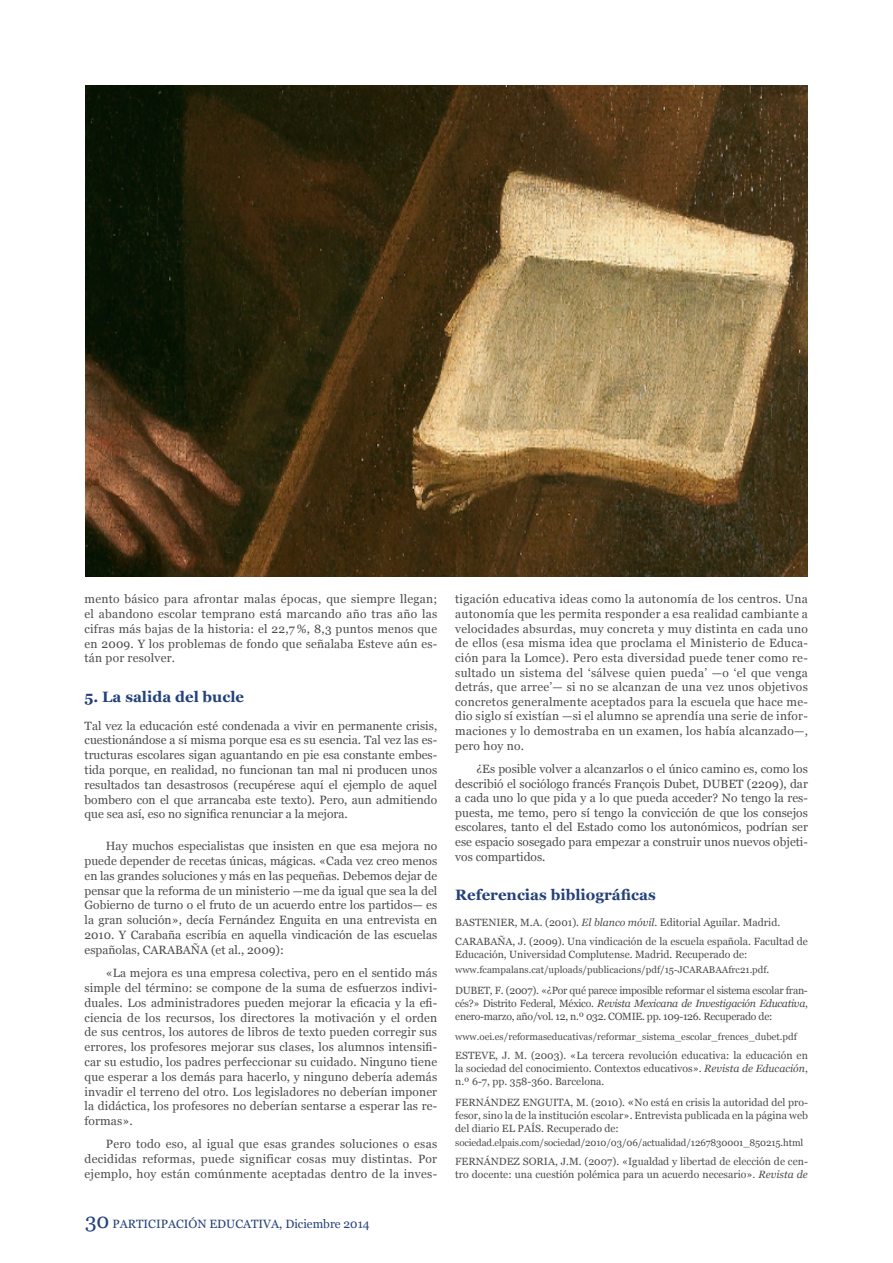
<style>
.page{position:relative;width:893px;height:1263px;background:#fff}
.page>*{position:absolute;margin:0;border:0;box-sizing:border-box;transform-origin:0 0}
.t1{font:700 15px "Georgia";color:#24417a}
.t2{font:12px/14.9px "Georgia";letter-spacing:.01em;color:#4d4d4f;text-align:justify}
.t3{font:12px "Georgia";color:#24417a}
.t4{font:10.5px/12.9px "Georgia";color:#4d4d4f;text-align:justify}
.t5{font:9.75px "Georgia";color:#4d4d4f}
.s1{font-size:21px}
.s2{font-style:italic}
.s3{font-size:10.5px}
.s4{font-size:12px}
</style>
<div class="page">
<img style="left:85px;top:85px;width:723px;height:491px">
<p class="t2" style="left:85px;top:592px;width:354px">mento básico para afrontar malas épocas, que siempre llegan; el abandono escolar temprano está marcando año tras año las cifras más bajas de la historia: el 22,7 %, 8,3 puntos menos que en 2009. Y los problemas de fondo que señalaba Esteve aún es&shy;tán por resolver.</p>
<p class="t1" style="left:85px;top:687px;width:161px">5. La salida del bucle</p>
<p class="t2" style="left:85px;top:718px;width:354px">Tal vez la educación esté condenada a vivir en permanente crisis, cuestionándose a sí misma porque esa es su esencia. Tal vez las es&shy;tructuras escolares sigan aguantando en pie esa constante embes&shy;tida porque, en realidad, no funcionan tan mal ni producen unos resultados tan desastrosos (recupérese aquí el ejemplo de aquel bombero con el que arrancaba este texto). Pero, aun admitiendo que sea así, eso no significa renunciar a la mejora.</p>
<p class="t2" style="left:85px;top:839px;width:354px;text-indent:21px">Hay muchos especialistas que insisten en que esa mejora no puede depender de recetas únicas, mágicas. «Cada vez creo menos en las grandes soluciones y más en las pequeñas. Debemos dejar de pensar que la reforma de un ministerio —me da igual que sea la del Gobierno de turno o el fruto de un acuerdo entre los partidos— es la gran solución», decía Fernández Enguita en una entrevista en 2010. Y Carabaña escribía en aquella vindicación de las escuelas españolas, CARABAÑA (et al., 2009):</p>
<p class="t2" style="left:85px;top:966px;width:354px;text-indent:21px">«La mejora es una empresa colectiva, pero en el sentido más simple del término: se compone de la suma de esfuerzos indivi&shy;duales. Los administradores pueden mejorar la eficacia y la efi&shy;ciencia de los recursos, los directores la motivación y el orden de sus centros, los autores de libros de texto pueden corregir sus errores, los profesores mejorar sus clases, los alumnos intensifi&shy;car su estudio, los padres perfeccionar su cuidado. Ninguno tiene que esperar a los demás para hacerlo, y ninguno debería además invadir el terreno del otro. Los legisladores no deberían imponer la didáctica, los profesores no deberían sentarse a esperar las re&shy;formas».</p>
<p class="t2" style="left:85px;top:1137px;width:354px;text-indent:21px">Pero todo eso, al igual que esas grandes soluciones o esas decididas reformas, puede significar cosas muy distintas. Por ejemplo, hoy están comúnmente aceptadas dentro de la inves-</p>
<p class="t3" style="left:85px;top:1216px;width:286px"><span class="s1">30</span> PARTICIPACIÓN EDUCATIVA, Diciembre 2014</p>
<p class="t2" style="left:455px;top:592px;width:354px">tigación educativa ideas como la autonomía de los centros. Una autonomía que les permita responder a esa realidad cambiante a velocidades absurdas, muy concreta y muy distinta en cada uno de ellos (esa misma idea que proclama el Ministerio de Educa&shy;ción para la Lomce). Pero esta diversidad puede tener como re&shy;sultado un sistema del ‘sálvese quien pueda’ —o ‘el que venga detrás, que arree’— si no se alcanzan de una vez unos objetivos concretos generalmente aceptados para la escuela que hace me&shy;dio siglo sí existían —si el alumno se aprendía una serie de infor&shy;maciones y lo demostraba en un examen, los había alcanzado—, pero hoy no.</p>
<p class="t2" style="left:455px;top:762px;width:354px;text-indent:21px">¿Es posible volver a alcanzarlos o el único camino es, como los describió el sociólogo francés François Dubet, DUBET (2209), dar a cada uno lo que pida y a lo que pueda acceder? No tengo la res&shy;puesta, me temo, pero sí tengo la convicción de que los consejos escolares, tanto el del Estado como los autonómicos, podrían ser ese espacio sosegado para empezar a construir unos nuevos objeti&shy;vos compartidos.</p>
<p class="t1" style="left:455px;top:885px;width:202px">Referencias bibliográficas</p>
<p class="t4" style="left:455px;top:913px;width:354px;line-height:19.2px">BASTENIER, M.A. (2001). <span class="s2">El blanco móvil</span>. Editorial Aguilar. Madrid.<br>CARABAÑA, J. (2009). Una vindicación de la escuela española. Facultad de</p>
<p class="t4" style="left:455px;top:948px;width:294px">Educación, Universidad Complutense. Madrid. Recuperado de:</p>
<p class="t5" style="left:455px;top:963px;width:316px">www.fcampalans.cat/uploads/publicacions/pdf/15-JCARABAAfrc21.pdf<span class="s3">.</span></p>
<p class="t4" style="left:455px;top:984px;width:354px">DUBET, F. (2007). «¿Por qué parece imposible reformar el sistema escolar fran&shy;cés?» Distrito Federal, México. <span class="s2">Revista Mexicana de Investigación Educativa</span>, enero-marzo, año/vol. 12, n.º 032. COMIE. pp. 109-126. Recuperado de:</p>
<p class="t5" style="left:455px;top:1031px;width:343px">www.oei.es/reformaseducativas/reformar_sistema_escolar_frences_dubet.pdf</p>
<p class="t4" style="left:455px;top:1049px;width:354px">ESTEVE, J. M. (2003). «La tercera revolución educativa: la educación en la sociedad del conocimiento. Contextos educativos». <span class="s2">Revista de Educación</span>, n.º 6-7, pp. 358-360. Barcelona.</p>
<p class="t4" style="left:455px;top:1096px;width:354px">FERNÁNDEZ ENGUITA, M. (2010). <span class="s4">«</span>No está en crisis la autoridad del pro&shy;fesor, sino la de la institución escolar». Entrevista publicada en la página web del diario EL PAÍS. Recuperado de:</p>
<p class="t5" style="left:455px;top:1136px;width:350px">sociedad.elpais.com/sociedad/2010/03/06/actualidad/1267830001_850215.html</p>
<p class="t4" style="left:455px;top:1155px;width:354px">FERNÁNDEZ SORIA, J.M. (2007). «Igualdad y libertad de elección de cen&shy;tro docente: una cuestión polémica para un acuerdo necesario». <span class="s2">Revista de</span></p>
</div>
